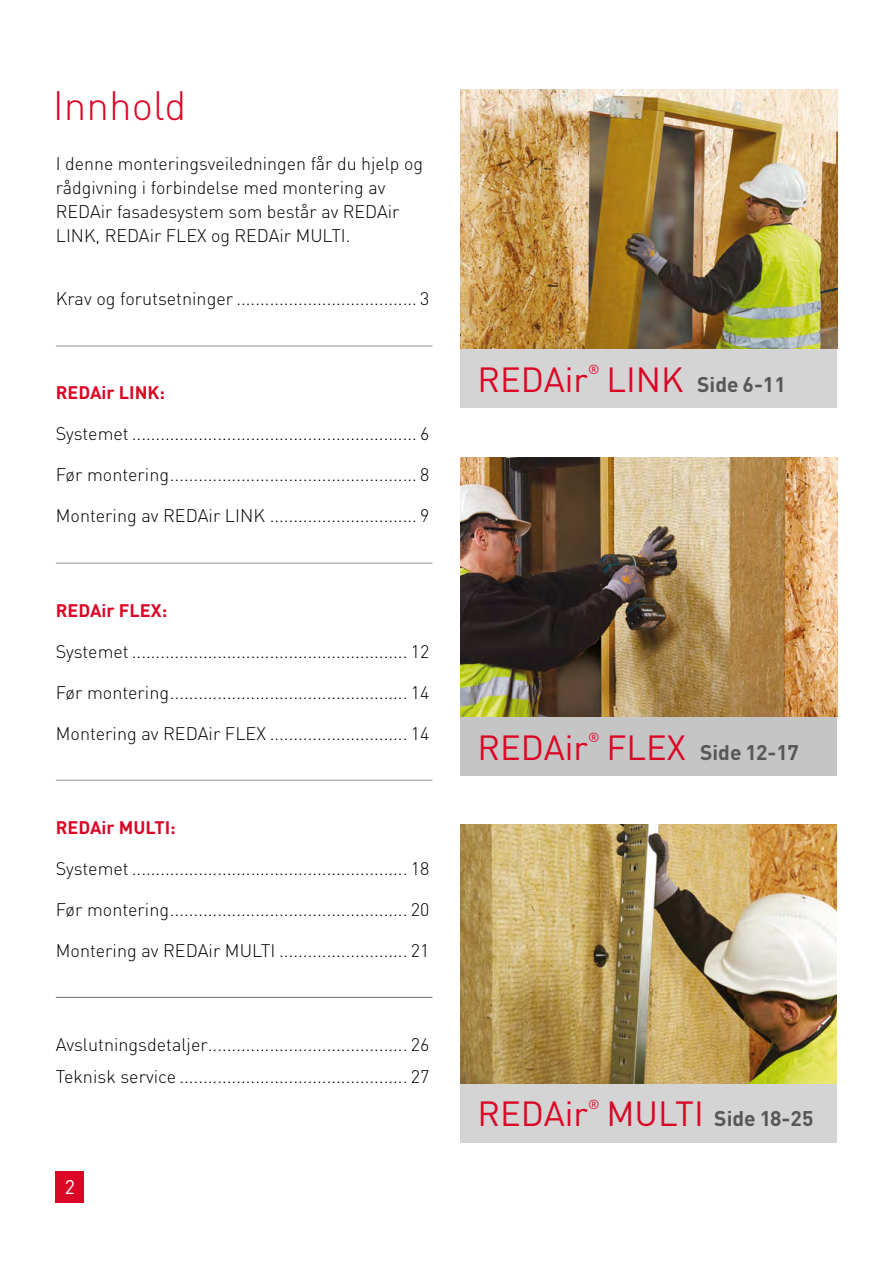
<style>
.page{position:relative;width:893px;height:1263px;background:#fff}
.page>*{position:absolute;margin:0;border:0;box-sizing:border-box;transform-origin:0 0}
.t1{font:300 40.5px "DIN Pro";color:#db0626}
.t2{font:34.5px "DIN Pro";color:#db0626}
.t3{font:700 21px "DIN Pro";color:#575756}
.t4{font:19.5px "DIN Pro";color:#fff}
.t5{font:300 18px/24px "DIN Pro";color:#000}
.t6{font:700 18px "DIN Pro";color:#db0626}
.t7{font:13.05px "DIN Pro";color:#db0626}
.s1{font-weight:400;font-size:34.5px;color:#db0626}
</style>
<div class="page">
<hr style="left:56px;top:346px;width:376px;height:1px;background:#909090">
<hr style="left:56px;top:563px;width:376px;height:1px;background:#909090">
<hr style="left:56px;top:780px;width:376px;height:1px;background:#909090">
<hr style="left:56px;top:997px;width:376px;height:1px;background:#706f6f">
<div style="left:56px;top:1171px;width:28px;height:32px;background:#db0626"></div>
<div style="left:460px;top:457px;width:377px;height:319px;background:#c6c5c5"></div>
<div style="left:461px;top:89px;width:376px;height:319px;background:#d4d4d4"></div>
<div style="left:460px;top:824px;width:377px;height:319px;background:#d4d4d4"></div>
<img style="left:460px;top:89px;width:377px;height:260px">
<img style="left:460px;top:457px;width:377px;height:259px">
<img style="left:461px;top:824px;width:376px;height:259px">
<h1 class="t1" style="left:53px;top:74px;width:135px">Innhold</h1>
<p class="t5" style="left:56px;top:150px;width:369px">I denne monteringsveiledningen får du hjelp og rådgivning i forbindelse med montering av REDAir fasadesystem som består av REDAir LINK, REDAir FLEX og REDAir MULTI.</p>
<p class="t5" style="left:56px;top:285px;width:375px">Krav og forutsetninger ...................................... 3</p>
<p class="t6" style="left:56px;top:378px;width:111px">REDAir LINK:</p>
<p class="t5" style="left:56px;top:420px;width:375px">Systemet ............................................................ 6</p>
<p class="t5" style="left:56px;top:461px;width:375px">Før montering.................................................... 8</p>
<p class="t5" style="left:56px;top:502px;width:375px">Montering av REDAir LINK ............................... 9</p>
<p class="t6" style="left:56px;top:595px;width:113px">REDAir FLEX:</p>
<p class="t5" style="left:56px;top:637px;width:375px">Systemet .......................................................... 12</p>
<p class="t5" style="left:56px;top:678px;width:375px">Før montering.................................................. 14</p>
<p class="t5" style="left:56px;top:719px;width:375px">Montering av REDAir FLEX ............................. 14</p>
<p class="t6" style="left:56px;top:812px;width:122px">REDAir MULTI:</p>
<p class="t5" style="left:56px;top:854px;width:375px">Systemet .......................................................... 18</p>
<p class="t5" style="left:56px;top:895px;width:375px">Før montering.................................................. 20</p>
<p class="t5" style="left:56px;top:936px;width:375px">Montering av REDAir MULTI ........................... 21</p>
<p class="t5" style="left:56px;top:1026px;width:375px;line-height:32px">Avslutningsdetaljer.......................................... 26<br>Teknisk service ................................................ 27</p>
<p class="t4" style="left:65px;top:1172px;width:12px">2</p>
<h2 class="t2" style="left:478px;top:352px;width:112px">REDAir</h2>
<p class="t7" style="left:588px;top:359px;width:13px">®</p>
<p class="t3" style="left:606px;top:366px;width:181px"><span class="s1">LINK</span> Side 6-11</p>
<h2 class="t2" style="left:478px;top:720px;width:112px">REDAir</h2>
<p class="t7" style="left:588px;top:727px;width:13px">®</p>
<p class="t3" style="left:606px;top:735px;width:194px"><span class="s1">FLEX</span> Side 12-17</p>
<h2 class="t2" style="left:478px;top:1087px;width:112px">REDAir</h2>
<p class="t7" style="left:588px;top:1093px;width:13px">®</p>
<p class="t3" style="left:606px;top:1101px;width:208px"><span class="s1">MULTI</span> Side 18-25</p>
</div>
